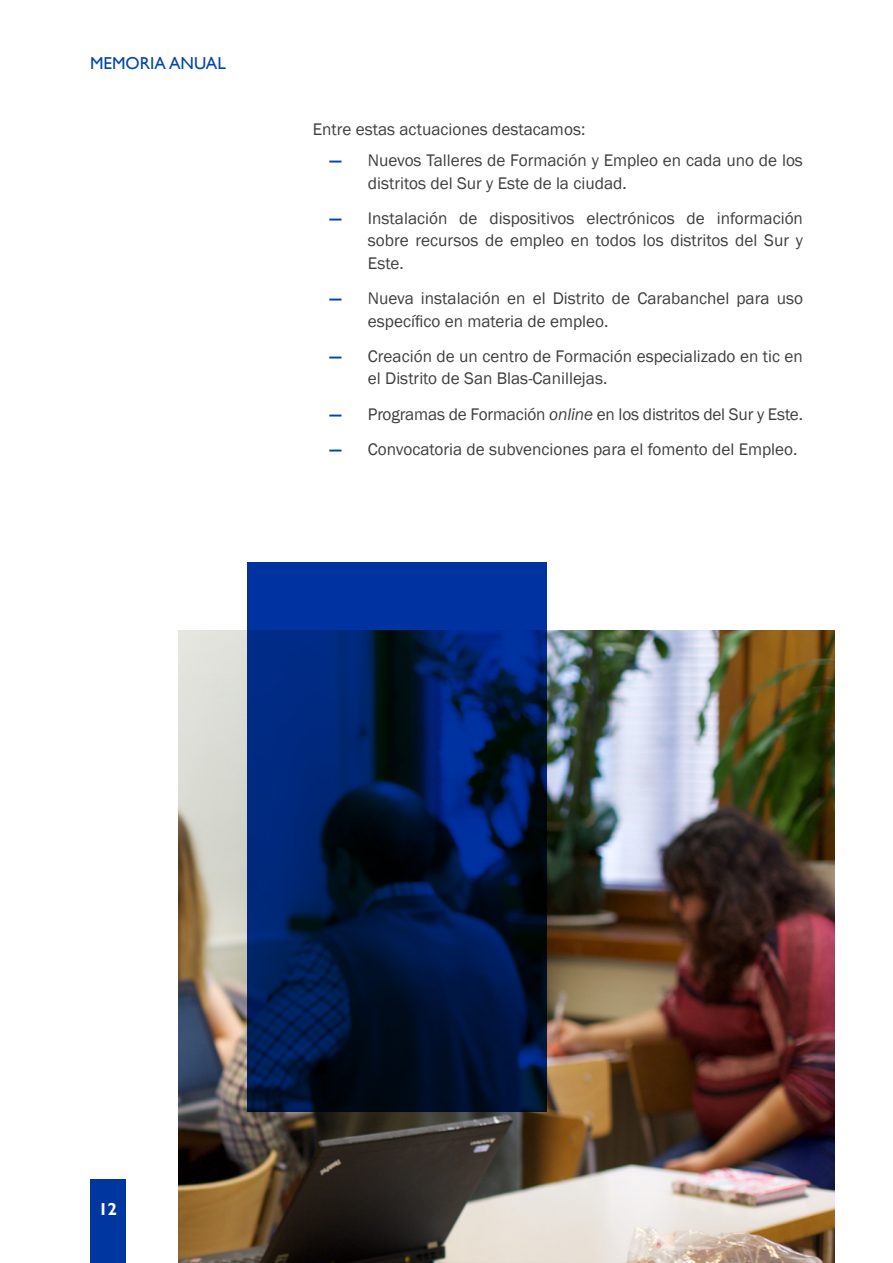
<style>
.page{position:relative;width:893px;height:1263px;background:#fff}
.page>*{position:absolute;margin:0;border:0;box-sizing:border-box;transform-origin:0 0}
.t1{font:17.25px/22.5px "Franklin Gothic";color:#3e3e3f}
.t2{font:17.25px "Gill Sans";color:#0047aa}
.t3{font:700 17.25px "Gill Sans";color:#fff}
.s1{font-weight:600;color:#0047aa}
.s2{font-style:italic}
</style>
<div class="page">
<div style="left:90px;top:1179px;width:35px;height:84px;background:#0036a0"></div>
<img style="left:179px;top:630px;width:655px;height:633px">
<svg style="left:247px;top:563px;width:299px;height:549px;background:#001c54"></svg>
<p class="t2" style="left:90px;top:53px;width:137px">MEMORIA ANUAL</p>
<p class="t1" style="left:313px;top:118px;width:274px">Entre estas actuaciones destacamos:</p>
<p class="t1" style="left:368px;top:149px;width:437px;text-indent:-38px"><span class="s1">—</span> Nuevos Talleres de Formación y Empleo en cada uno de los distritos del Sur y Este de la ciudad.</p>
<p class="t1" style="left:368px;top:207px;width:437px;text-align:justify;text-indent:-38px"><span class="s1">—</span> Instalación de dispositivos electrónicos de información sobre recursos de empleo en todos los distritos del Sur y Este.</p>
<p class="t1" style="left:368px;top:287px;width:437px;text-indent:-38px"><span class="s1">—</span> Nueva instalación en el Distrito de Carabanchel para uso específico en materia de empleo.</p>
<p class="t1" style="left:368px;top:345px;width:437px;text-indent:-38px"><span class="s1">—</span> Creación de un centro de Formación especializado en tic en el Distrito de San Blas-Canillejas.</p>
<p class="t1" style="left:330px;top:403px;width:475px"><span class="s1">—</span> Programas de Formación <span class="s2">online</span> en los distritos del Sur y Este.</p>
<p class="t1" style="left:330px;top:438px;width:469px"><span class="s1">—</span> Convocatoria de subvenciones para el fomento del Empleo.</p>
<p class="t3" style="left:98px;top:1199px;width:20px">12</p>
</div>
